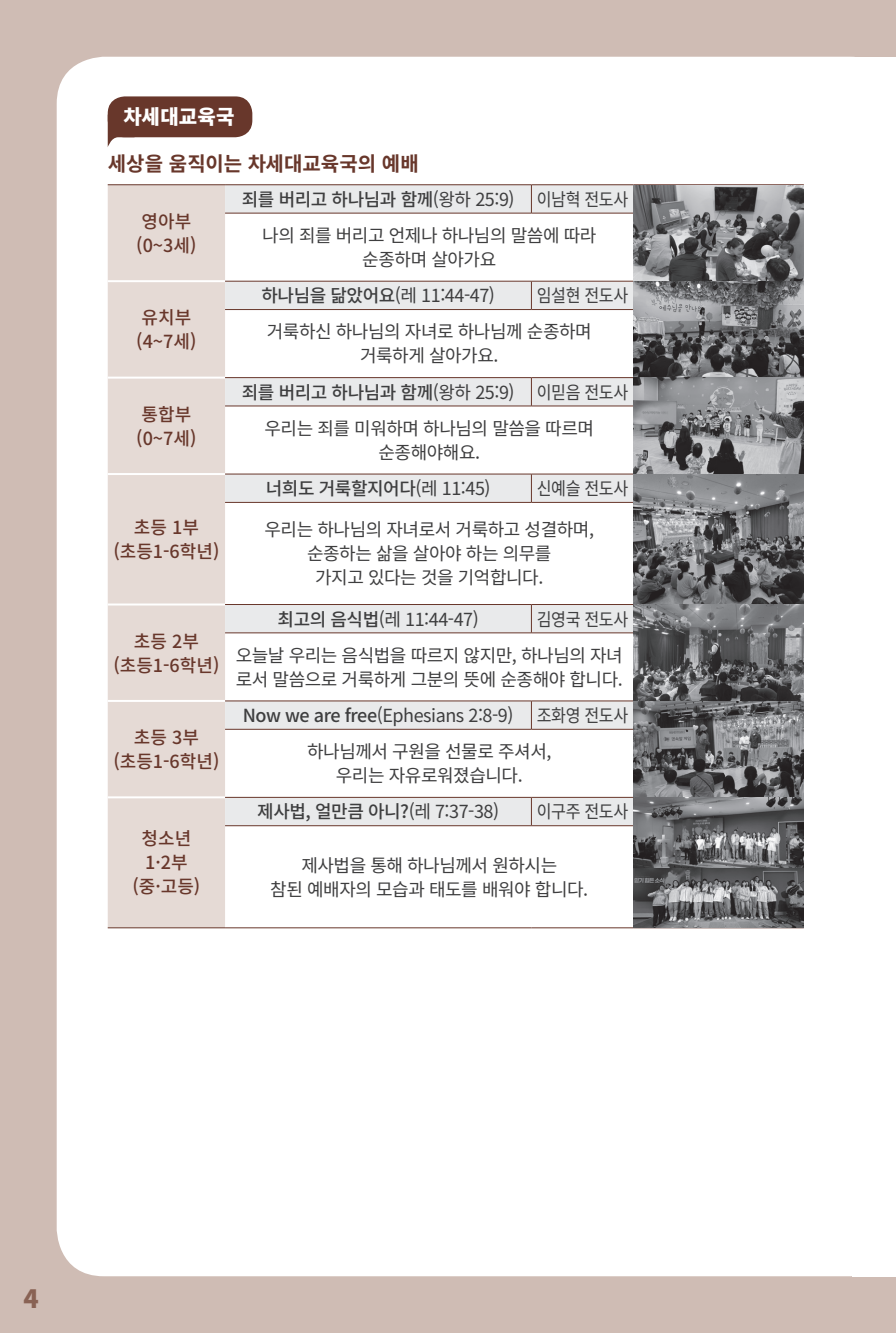
<style>
.page{position:relative;width:896px;height:1333px;background:#fff}
.page>*{position:absolute;margin:0;border:0;box-sizing:border-box;transform-origin:0 0}
.t1{font:900 25.2px "Noto Sans CJ Kkr";color:#896254}
.t2{font:700 20px "Noto Sans CJ Kkr";color:#68372b}
.t3{font:900 20px "Noto Sans CJ Kkr";letter-spacing:.005em;color:#fff}
.t4{font:18px/24px "Noto Sans CJ Kkr";letter-spacing:-.025em;color:#3e3e3f}
.t5{font:18px/36.2px "Noto Sans CJ Kkr";letter-spacing:-.025em;color:#3e3e3f;scale:.9 1}
.t6{font:500 18px/24px "Noto Sans CJ Kkr";color:#68372b;text-align:center}
.t7{font:500 18px "Noto Sans CJ Kkr";letter-spacing:-.025em;color:#3e3e3f}
.s1{font-weight:500}
.s2{font-weight:400}
</style>
<div class="page">
<div style="left:0;top:0;width:896px;height:1332px;background:#cfbcb4"></div>
<div style="left:57px;top:57px;width:839px;height:1219px;background:#fff;border-radius:47px"></div>
<div style="left:851px;top:57px;width:45px;height:1219px;background:#fff"></div>
<div style="left:108px;top:185px;width:117px;height:742px;background:#e5dad5"></div>
<svg style="left:225px;top:185px;width:408px;height:640px"></svg>
<hr style="left:108px;top:280px;width:117px;height:2px;background:#fff">
<hr style="left:108px;top:376px;width:117px;height:2px;background:#fff">
<hr style="left:108px;top:473px;width:117px;height:2px;background:#fff">
<hr style="left:108px;top:603px;width:117px;height:2px;background:#fff">
<hr style="left:108px;top:700px;width:117px;height:2px;background:#fff">
<hr style="left:108px;top:796px;width:117px;height:2px;background:#fff">
<hr style="left:108px;top:184px;width:117px;height:1px;background:#68372b">
<hr style="left:225px;top:184px;width:306px;height:1px;background:#68372b">
<svg style="left:531px;top:185px;width:1px;height:28px"></svg>
<hr style="left:531px;top:184px;width:102px;height:1px;background:#68372b">
<svg style="left:633px;top:185px;width:1px;height:28px"></svg>
<hr style="left:633px;top:184px;width:171px;height:1px;background:#68372b">
<hr style="left:225px;top:213px;width:306px;height:1px;background:#68372b">
<hr style="left:531px;top:213px;width:103px;height:1px;background:#68372b">
<hr style="left:633px;top:213px;width:1px;height:68px;background:#68372b">
<hr style="left:225px;top:281px;width:306px;height:1px;background:#68372b">
<svg style="left:531px;top:282px;width:1px;height:27px"></svg>
<hr style="left:531px;top:281px;width:102px;height:1px;background:#68372b">
<svg style="left:633px;top:282px;width:1px;height:27px"></svg>
<hr style="left:633px;top:281px;width:171px;height:1px;background:#68372b">
<hr style="left:225px;top:309px;width:306px;height:1px;background:#68372b">
<hr style="left:531px;top:309px;width:103px;height:1px;background:#68372b">
<hr style="left:633px;top:310px;width:1px;height:67px;background:#68372b">
<hr style="left:225px;top:377px;width:306px;height:1px;background:#68372b">
<svg style="left:531px;top:378px;width:1px;height:27px"></svg>
<hr style="left:531px;top:377px;width:102px;height:1px;background:#68372b">
<svg style="left:633px;top:378px;width:1px;height:27px"></svg>
<hr style="left:633px;top:377px;width:171px;height:1px;background:#68372b">
<hr style="left:225px;top:405px;width:306px;height:1px;background:#68372b">
<hr style="left:531px;top:405px;width:103px;height:1px;background:#68372b">
<hr style="left:633px;top:406px;width:1px;height:68px;background:#68372b">
<hr style="left:225px;top:473px;width:306px;height:1px;background:#68372b">
<svg style="left:531px;top:474px;width:1px;height:28px"></svg>
<hr style="left:531px;top:473px;width:102px;height:1px;background:#68372b">
<svg style="left:633px;top:474px;width:1px;height:28px"></svg>
<hr style="left:225px;top:502px;width:306px;height:1px;background:#68372b">
<hr style="left:531px;top:502px;width:103px;height:1px;background:#68372b">
<hr style="left:633px;top:502px;width:1px;height:102px;background:#68372b">
<hr style="left:225px;top:604px;width:306px;height:1px;background:#68372b">
<svg style="left:531px;top:605px;width:1px;height:27px"></svg>
<hr style="left:531px;top:604px;width:102px;height:1px;background:#68372b">
<svg style="left:633px;top:605px;width:1px;height:27px"></svg>
<hr style="left:633px;top:604px;width:171px;height:1px;background:#68372b">
<hr style="left:225px;top:632px;width:306px;height:1px;background:#68372b">
<hr style="left:531px;top:632px;width:103px;height:1px;background:#68372b">
<hr style="left:633px;top:633px;width:1px;height:67px;background:#68372b">
<hr style="left:225px;top:700px;width:306px;height:1px;background:#68372b">
<svg style="left:531px;top:701px;width:1px;height:28px"></svg>
<hr style="left:531px;top:700px;width:102px;height:1px;background:#68372b">
<svg style="left:633px;top:701px;width:1px;height:28px"></svg>
<hr style="left:633px;top:700px;width:171px;height:1px;background:#68372b">
<hr style="left:225px;top:729px;width:306px;height:1px;background:#68372b">
<hr style="left:531px;top:729px;width:103px;height:1px;background:#68372b">
<hr style="left:633px;top:729px;width:1px;height:68px;background:#68372b">
<hr style="left:225px;top:797px;width:306px;height:1px;background:#68372b">
<svg style="left:531px;top:798px;width:1px;height:27px"></svg>
<hr style="left:531px;top:797px;width:102px;height:1px;background:#68372b">
<svg style="left:633px;top:798px;width:1px;height:27px"></svg>
<hr style="left:633px;top:797px;width:171px;height:1px;background:#68372b">
<hr style="left:225px;top:825px;width:306px;height:1px;background:#68372b">
<hr style="left:531px;top:825px;width:103px;height:1px;background:#68372b">
<hr style="left:633px;top:826px;width:1px;height:41px;background:#68372b">
<hr style="left:633px;top:868px;width:1px;height:59px;background:#68372b">
<hr style="left:633px;top:867px;width:171px;height:1px;background:#68372b">
<hr style="left:225px;top:927px;width:306px;height:1px;background:#68372b">
<hr style="left:531px;top:927px;width:102px;height:1px;background:#68372b">
<hr style="left:633px;top:927px;width:171px;height:1px;background:#68372b">
<hr style="left:108px;top:927px;width:117px;height:1px;background:#68372b">
<img style="left:634px;top:185px;width:170px;height:742px">
<div style="left:108px;top:96px;width:144px;height:41px;background:#68372b;border-radius:17px"></div>
<svg style="left:108px;top:124px;width:27px;height:22px"></svg>
<p class="t3" style="left:123px;top:106px;width:113px">차세대교육국</p>
<p class="t2" style="left:108px;top:152px;width:313px">세상을 움직이는 차세대교육국의 예배</p>
<p class="t6" style="left:136px;top:209px;width:62px;text-align:left">영아부 (0~3세)</p>
<p class="t6" style="left:136px;top:306px;width:62px;text-align:left">유치부 (4~7세)</p>
<p class="t6" style="left:136px;top:402px;width:62px;text-align:left">통합부 (0~7세)</p>
<p class="t6" style="left:113px;top:516px;width:108px">초등 1부 (초등1-6학년)</p>
<p class="t6" style="left:113px;top:629px;width:108px">초등 2부 (초등1-6학년)</p>
<p class="t6" style="left:113px;top:725px;width:108px">초등 3부 (초등1-6학년)</p>
<p class="t6" style="left:132px;top:827px;width:69px">청소년<br>1·2부 (중·고등)</p>
<p class="t4" style="left:262px;top:181px;width:367px;line-height:36.2px;text-indent:-20px"><span class="s1">죄를 버리고 하나님과 함께</span>(왕하 25:9) 이남혁 전도사 나의 죄를 버리고 언제나 하나님의 말씀에 따라</p>
<p class="t4" style="left:362px;top:248px;width:135px">순종하며 살아가요</p>
<p class="t4" style="left:261px;top:284px;width:235px"><span class="s1">하나님을 닮았어요</span>(레 11:44-47)</p>
<p class="t5" style="left:267px;top:278px;width:403px;text-indent:270px">임설현 전도사 거룩하신 하나님의 자녀로 하나님께 순종하며</p>
<p class="t4" style="left:360px;top:344px;width:140px">거룩하게 살아가요.</p>
<p class="t4" style="left:264px;top:374px;width:365px;line-height:36.2px;text-indent:-23px"><span class="s1">죄를 버리고 하나님과 함께</span>(왕하 25:9) 이믿음 전도사 우리는 죄를 미워하며 하나님의 말씀을 따르며</p>
<p class="t4" style="left:378px;top:440px;width:103px">순종해야해요.</p>
<p class="t7" style="left:266px;top:478px;width:226px">너희도 거룩할지어다<span class="s2">(레 11:45)</span></p>
<p class="t5" style="left:537px;top:470px;width:103px">신예슬 전도사</p>
<p class="t4" style="left:264px;top:518px;width:331px;text-align:center">우리는 하나님의 자녀로서 거룩하고 성결하며, 순종하는 삶을 살아야 하는 의무를<br>가지고 있다는 것을 기억합니다.</p>
<p class="t4" style="left:277px;top:607px;width:203px"><span class="s1">최고의 음식법</span>(레 11:44-47)</p>
<p class="t5" style="left:236px;top:601px;width:437px;text-indent:301px">김영국 전도사 오늘날 우리는 음식법을 따르지 않지만, 하나님의 자녀</p>
<p class="t4" style="left:236px;top:667px;width:388px">로서 말씀으로 거룩하게 그분의 뜻에 순종해야 합니다.</p>
<p class="t4" style="left:243px;top:703px;width:272px"><span class="s1">Now we are free</span>(Ephesians 2:8-9)</p>
<p class="t5" style="left:307px;top:697px;width:358px;text-indent:230px">조화영 전도사 하나님께서 구원을 선물로 주셔서,</p>
<p class="t4" style="left:336px;top:764px;width:188px">우리는 자유로워졌습니다.</p>
<p class="t7" style="left:257px;top:801px;width:243px">제사법, 얼만큼 아니?<span class="s2">(레 7:37-38)</span></p>
<p class="t5" style="left:537px;top:794px;width:103px">이구주 전도사</p>
<p class="t4" style="left:270px;top:853px;width:319px;text-align:center">제사법을 통해 하나님께서 원하시는<br>참된 예배자의 모습과 태도를 배워야 합니다.</p>
<h1 class="t1" style="left:23px;top:1284px;width:17px">4</h1>
</div>
